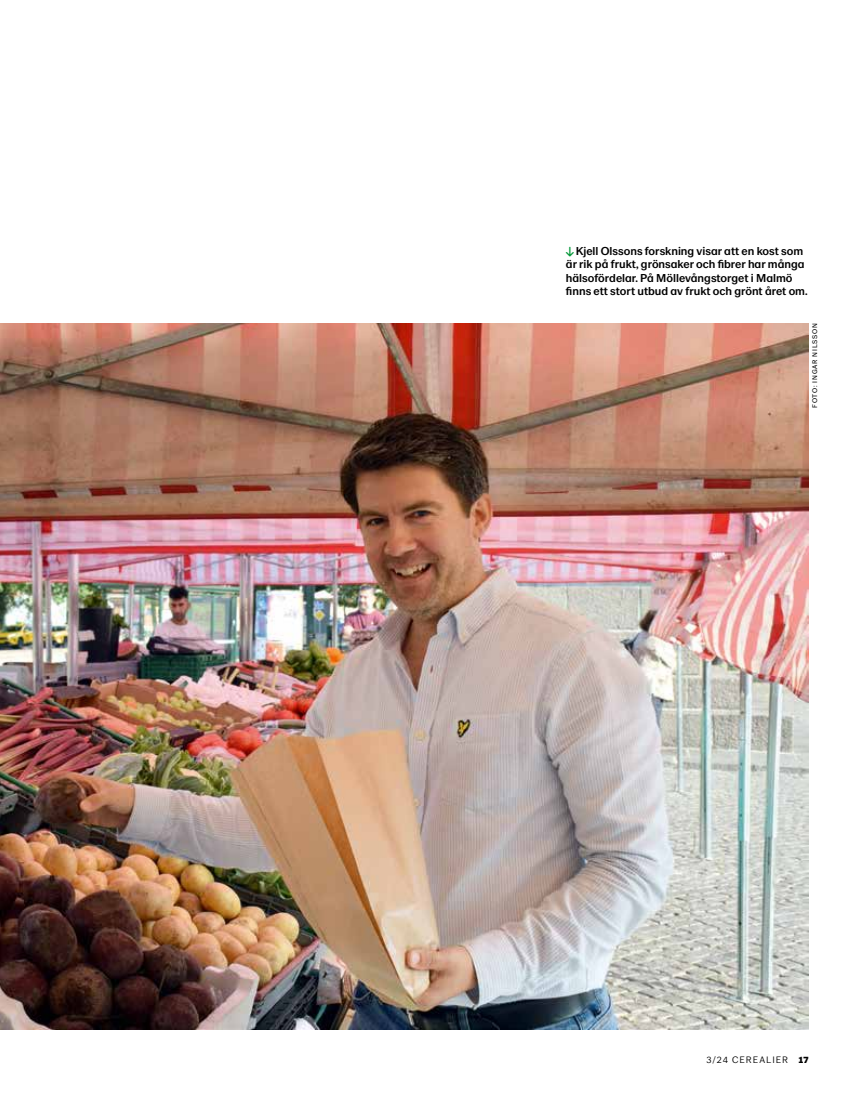
<style>
.page{position:relative;width:851px;height:1106px;background:#fff}
.page>*{position:absolute;margin:0;border:0;box-sizing:border-box;transform-origin:0 0}
.t1{font:500 12px/13.5px "LM Sans 201902";color:#000}
.t2{font:300 9.75px "LM Sans 201902";letter-spacing:.105em;color:#000}
.t3{font:7.05px "LM Sans 201902";letter-spacing:.11em;color:#000}
.s1{color:#009636}
.s2{font-weight:900}
</style>
<div class="page">
<img style="left:0;top:323px;width:808px;height:706px">
<p class="t1" style="left:566px;top:244px;width:243px"><span class="s1">↓</span>Kjell Olssons forskning visar att en kost som är rik på frukt, grönsaker och fibrer har många hälsofördelar. På Möllevångstorget i Malmö finns ett stort utbud av frukt och grönt året om.</p>
<p class="t3" style="left:810px;top:408px;width:86px;rotate:-90deg">FOTO: INGAR NILSSON</p>
<p class="t2" style="left:706px;top:1054px;width:103px">3/24 CEREALIER <span class="s2">17</span></p>
</div>
